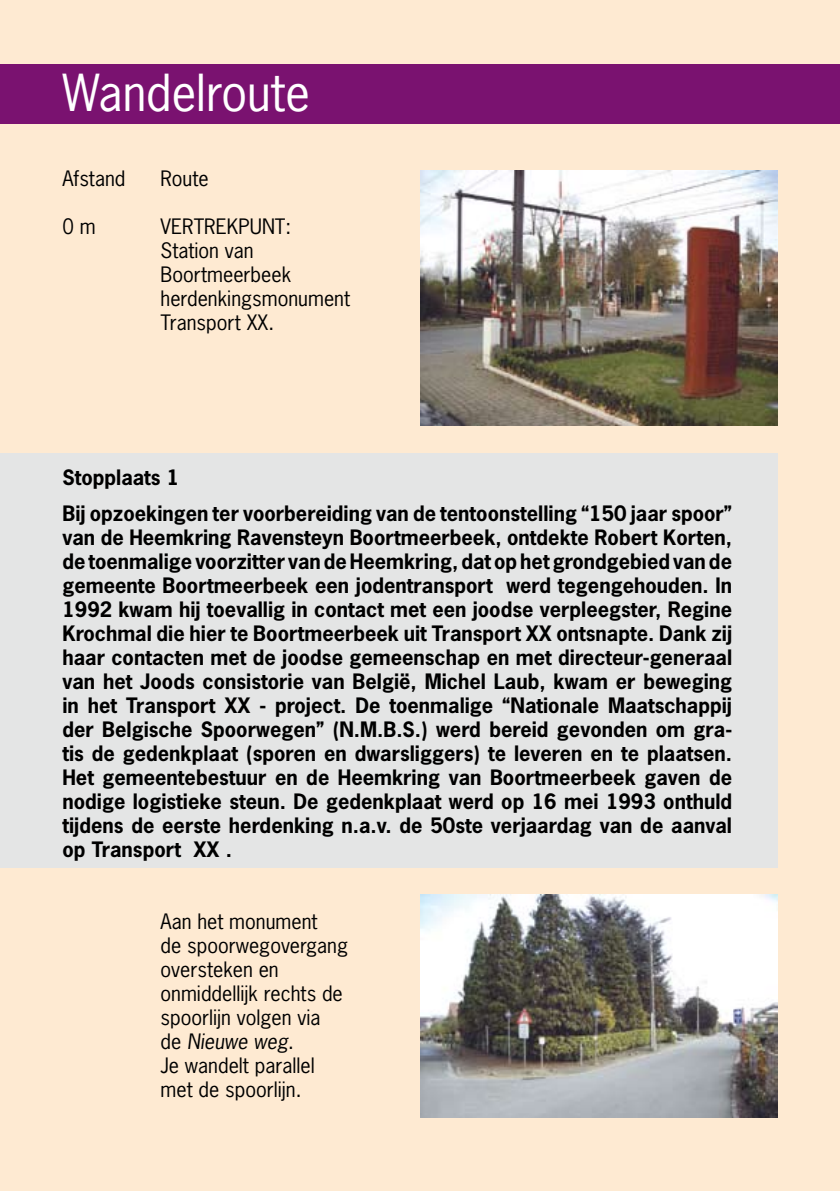
<style>
.page{position:relative;width:840px;height:1191px;background:#fff}
.page>*{position:absolute;margin:0;border:0;box-sizing:border-box;transform-origin:0 0}
.t1{font:48px "News Gothic Std";color:#fff}
.t2{font:700 20px/24px "News Gothic Std";color:#000}
.t3{font:20px/24px "News Gothic Std";color:#000}
.s1{font-style:italic}
</style>
<div class="page">
<div style="left:0;top:0;width:839px;height:1191px;background:#feead2"></div>
<div style="left:0;top:454px;width:777px;height:413px;background:#e4e5e5"></div>
<div style="left:0;top:64px;width:839px;height:59px;background:#7a1270"></div>
<img style="left:420px;top:170px;width:357px;height:255px">
<img style="left:420px;top:894px;width:357px;height:223px">
<h1 class="t1" style="left:62px;top:62px;width:249px">Wandelroute</h1>
<p class="t3" style="left:62px;top:166px;width:64px">Afstand</p>
<p class="t3" style="left:160px;top:166px;width:50px">Route</p>
<p class="t3" style="left:62px;top:214px;width:35px">0 m</p>
<p class="t3" style="left:160px;top:214px;width:191px">VERTREKPUNT:<br>Station van<br>Boortmeerbeek herdenkingsmonument<br>Transport XX.</p>
<p class="t2" style="left:62px;top:459px;width:671px;line-height:35.4px">Stopplaats 1<br>Bij opzoekingen ter voorbereiding van de tentoonstelling “150 jaar spoor”</p>
<p class="t2" style="left:62px;top:524px;width:671px;text-align:justify">van de Heemkring Ravensteyn Boortmeerbeek, ontdekte Robert Korten, de toenmalige voorzitter van de Heemkring, dat op het grondgebied van de gemeente Boortmeerbeek een jodentransport werd tegengehouden. In 1992 kwam hij toevallig in contact met een joodse verpleegster, Regine Krochmal die hier te Boortmeerbeek uit Transport XX ontsnapte. Dank zij haar contacten met de joodse gemeenschap en met directeur-generaal van het Joods consistorie van België, Michel Laub, kwam er beweging in het Transport XX - project. De toenmalige “Nationale Maatschappij der Belgische Spoorwegen” (N.M.B.S.) werd bereid gevonden om gra&shy;tis de gedenkplaat (sporen en dwarsliggers) te leveren en te plaatsen.<br>Het gemeentebestuur en de Heemkring van Boortmeerbeek gaven de nodige logistieke steun. De gedenkplaat werd op 16 mei 1993 onthuld tijdens de eerste herdenking n.a.v. de 50ste verjaardag van de aanval op Transport XX .</p>
<p class="t3" style="left:160px;top:909px;width:189px">Aan het monument<br>de spoorwegovergang oversteken en onmiddellijk rechts de spoorlijn volgen via<br>de <span class="s1">Nieuwe weg</span>.<br>Je wandelt parallel met de spoorlijn.</p>
</div>
